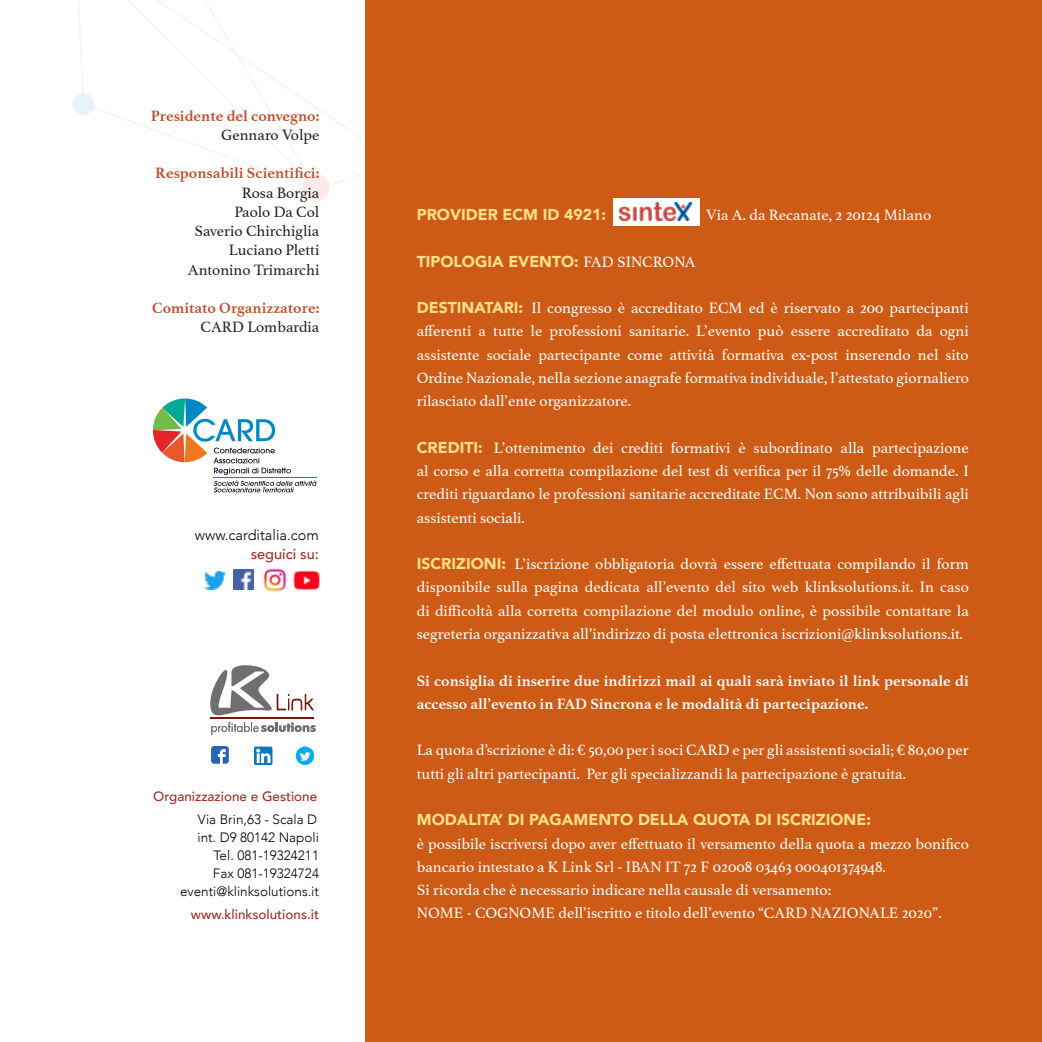
<style>
.page{position:relative;width:1042px;height:1042px;background:#fff}
.page>*{position:absolute;margin:0;border:0;box-sizing:border-box;transform-origin:0 0}
.t1{font:15.75px/23.3px "Athelas";color:#fff;text-align:justify}
.t2{font:700 15.75px/23.3px "Athelas";color:#fff}
.t3{font:15.75px/19.2px "Athelas";color:#222320;text-align:right}
.t4{font:900 15.75px "Avenir";color:#ffe18c}
.t5{font:700 15.75px "Athelas";color:#bd512b}
.t6{font:700 15.75px "Athelas";color:#bc512b}
.t7{font:300 14.53px "Avenir";color:#000}
.t8{font:500 14.53px "Avenir";color:#9e3024}
.t9{font:300 13.47px/18px "Avenir";color:#000;text-align:right}
.t10{font:500 13.47px "Avenir";color:#9e3024}
.s1{font-family:"Athelas";font-weight:400;color:#fff}
.s2{font-family:"Avenir";font-weight:900;color:#ffe18c}
</style>
<div class="page">
<svg style="left:300px;top:172px;width:31px;height:30px"></svg>
<svg style="left:72px;top:91px;width:24px;height:24px"></svg>
<div style="left:366px;top:0;width:676px;height:1042px;background:#ce5b15"></div>
<svg style="left:210px;top:665px;width:106px;height:70px"></svg>
<svg style="left:211px;top:746px;width:18px;height:18px"></svg>
<svg style="left:254px;top:746px;width:18px;height:19px"></svg>
<div style="left:296px;top:746px;width:18px;height:19px;background:#00acf0;border-radius:50%"></div>
<svg style="left:300px;top:752px;width:11px;height:9px"></svg>
<img style="left:234px;top:570px;width:19px;height:19px">
<img style="left:293px;top:571px;width:27px;height:18px">
<img style="left:263px;top:568px;width:24px;height:24px">
<img style="left:204px;top:572px;width:22px;height:17px">
<svg style="left:153px;top:398px;width:163px;height:94px"></svg>
<hr style="left:214px;top:477px;width:103px;height:1px;background:#0089c3">
<div style="left:613px;top:198px;width:86px;height:27px;background:#fff"></div>
<img style="left:620px;top:203px;width:72px;height:18px">
<p class="t6" style="left:151px;top:103px;width:170px">Presidente del convegno:</p>
<p class="t3" style="left:221px;top:124px;width:100px">Gennaro Volpe</p>
<p class="t5" style="left:155px;top:160px;width:166px">Responsabili Scientifici:</p>
<p class="t3" style="left:188px;top:182px;width:133px">Rosa Borgia<br>Paolo Da Col<br>Saverio Chirchiglia<br>Luciano Pletti<br>Antonino Trimarchi</p>
<p class="t5" style="left:152px;top:295px;width:169px">Comitato Organizzatore:</p>
<p class="t3" style="left:201px;top:317px;width:120px">CARD Lombardia</p>
<p class="t7" style="left:195px;top:527px;width:125px">www.carditalia.com</p>
<p class="t8" style="left:251px;top:541px;width:70px">seguici su:</p>
<p class="t10" style="left:153px;top:785px;width:166px">Organizzazione e Gestione</p>
<p class="t9" style="left:180px;top:810px;width:140px">Via Brin,63 - Scala D int. D9 80142 Napoli<br>Tel. 081-19324211<br>Fax 081-19324724 eventi@klinksolutions.it</p>
<p class="t10" style="left:191px;top:903px;width:130px">www.klinksolutions.it</p>
<p class="t4" style="left:417px;top:201px;width:191px">PROVIDER ECM ID 4921:</p>
<p class="t1" style="left:706px;top:203px;width:227px">Via A. da Recanate, 2 20124 Milano</p>
<p class="t4" style="left:417px;top:247px;width:280px">TIPOLOGIA EVENTO: <span class="s1">FAD SINCRONA</span></p>
<p class="t1" style="left:417px;top:296px;width:553px"><span class="s2">DESTINATARI:</span> Il congresso è accreditato ECM ed è riservato a 200 partecipanti afferenti a tutte le professioni sanitarie. L’evento può essere accreditato da ogni assistente sociale partecipante come attività formativa ex-post inserendo nel sito Ordine Nazionale, nella sezione anagrafe formativa individuale, l’attestato giornaliero rilasciato dall’ente organizzatore.</p>
<p class="t1" style="left:417px;top:435px;width:553px"><span class="s2">CREDITI:</span> L’ottenimento dei crediti formativi è subordinato alla partecipazione al corso e alla corretta compilazione del test di verifica per il 75% delle domande. I crediti riguardano le professioni sanitarie accreditate ECM. Non sono attribuibili agli assistenti sociali.</p>
<p class="t1" style="left:417px;top:552px;width:553px"><span class="s2">ISCRIZIONI:</span> L’iscrizione obbligatoria dovrà essere effettuata compilando il form disponibile sulla pagina dedicata all’evento del sito web klinksolutions.it. In caso di difficoltà alla corretta compilazione del modulo online, è possibile contattare la segreteria organizzativa all’indirizzo di posta elettronica iscrizioni@klinksolutions.it.</p>
<p class="t2" style="left:417px;top:668px;width:553px">Si consiglia di inserire due indirizzi mail ai quali sarà inviato il link personale di accesso all’evento in FAD Sincrona e le modalità di partecipazione.</p>
<p class="t1" style="left:417px;top:738px;width:553px">La quota d’scrizione è di: € 50,00 per i soci CARD e per gli assistenti sociali; € 80,00 per tutti gli altri partecipanti. Per gli specializzandi la partecipazione è gratuita.</p>
<p class="t4" style="left:417px;top:806px;width:456px">MODALITA’ DI PAGAMENTO DELLA QUOTA DI ISCRIZIONE:</p>
<p class="t1" style="left:417px;top:831px;width:553px;text-align:left">è possibile iscriversi dopo aver effettuato il versamento della quota a mezzo bonifico bancario intestato a K Link Srl - IBAN IT 72 F 02008 03463 000401374948.<br>Si ricorda che è necessario indicare nella causale di versamento:<br>NOME - COGNOME dell’iscritto e titolo dell’evento “CARD NAZIONALE 2020”.</p>
</div>
